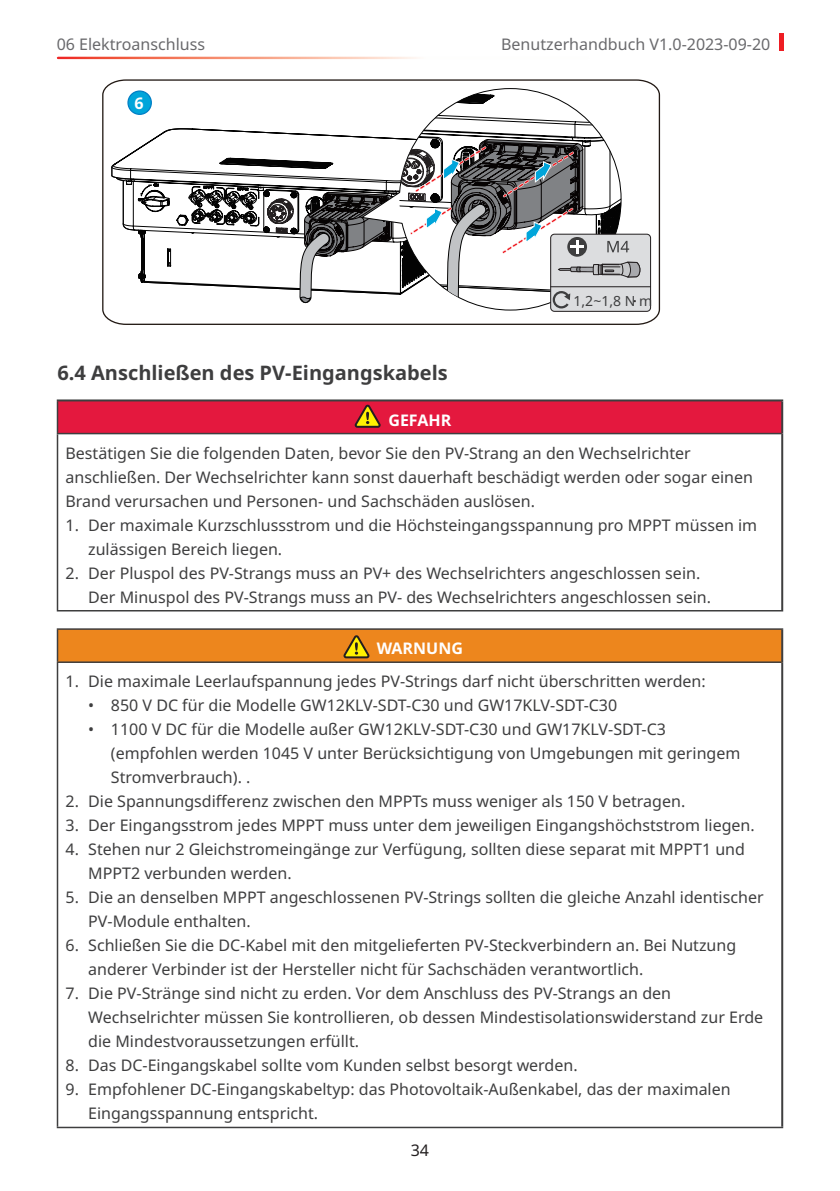
<style>
.page{position:relative;width:840px;height:1191px;background:#fff}
.page>*{position:absolute;margin:0;border:0;box-sizing:border-box;transform-origin:0 0}
.二级标题{font:700 20px "Noto Sans";color:#3e3e3f}
.t1{font:16px/24px "Noto Sans";color:#3e3e3f}
.t2{font:16px "Noto Sans";color:#69696c}
.三级目录样式{font:700 16px "Noto Sans";color:#fff}
.三级目录样式-2{font:16px "Noto Sans";color:#231f20}
.t3{font:14px "Noto Sans";color:#3e3e3f}
</style>
<div class="page">
<svg style="left:779px;top:33px;width:3px;height:18px"></svg>
<div style="left:57px;top:400px;width:724px;height:33px;background:#e4183e"></div>
<hr style="left:57px;top:399px;width:725px;height:2px;background:#3e3e3f">
<hr style="left:780px;top:401px;width:2px;height:32px;background:#3e3e3f">
<hr style="left:780px;top:433px;width:2px;height:177px;background:#3e3e3f">
<hr style="left:57px;top:401px;width:1px;height:32px;background:#3e3e3f">
<hr style="left:57px;top:433px;width:723px;height:1px;background:#3e3e3f">
<hr style="left:57px;top:434px;width:1px;height:176px;background:#3e3e3f">
<hr style="left:57px;top:610px;width:725px;height:1px;background:#3e3e3f">
<div style="left:57px;top:629px;width:724px;height:33px;background:#ed861d"></div>
<hr style="left:57px;top:628px;width:725px;height:2px;background:#3e3e3f">
<hr style="left:57px;top:630px;width:1px;height:31px;background:#3e3e3f">
<hr style="left:57px;top:661px;width:723px;height:2px;background:#3e3e3f">
<hr style="left:57px;top:663px;width:1px;height:463px;background:#3e3e3f">
<hr style="left:57px;top:1126px;width:725px;height:2px;background:#3e3e3f">
<hr style="left:780px;top:630px;width:2px;height:32px;background:#3e3e3f">
<hr style="left:780px;top:662px;width:2px;height:464px;background:#3e3e3f">
<svg style="left:343px;top:635px;width:27px;height:24px"></svg>
<svg style="left:354px;top:404px;width:27px;height:24px"></svg>
<svg style="left:102px;top:79px;width:558px;height:246px"></svg>
<p class="t2" style="left:57px;top:33px;width:150px">06 Elektroanschluss</p>
<p class="t2" style="left:501px;top:33px;width:271px">Benutzerhandbuch V1.0-2023-09-20</p>
<p class="三级目录样式" style="left:134px;top:92px;width:11px">6</p>
<p class="t3" style="left:573px;top:291px;width:80px">1,2~1,8 N m</p>
<p class="三级目录样式-2" style="left:632px;top:285px;width:6px">.</p>
<p class="二级标题" style="left:57px;top:359px;width:392px">6.4 Anschließen des PV-Eingangskabels</p>
<p class="三级目录样式" style="left:388px;top:408px;width:64px">GEFAHR</p>
<p class="t1" style="left:65px;top:441px;width:688px">Bestätigen Sie die folgenden Daten, bevor Sie den PV-Strang an den Wechselrichter anschließen. Der Wechselrichter kann sonst dauerhaft beschädigt werden oder sogar einen<br>Brand verursachen und Personen- und Sachschäden auslösen.</p>
<p class="t1" style="left:88px;top:513px;width:670px;text-indent:-23px">1. Der maximale Kurzschlussstrom und die Höchsteingangsspannung pro MPPT müssen im zulässigen Bereich liegen.</p>
<p class="t1" style="left:88px;top:561px;width:624px;text-indent:-23px">2. Der Pluspol des PV-Strangs muss an PV+ des Wechselrichters angeschlossen sein.<br>Der Minuspol des PV-Strangs muss an PV- des Wechselrichters angeschlossen sein.</p>
<p class="三级目录样式" style="left:376px;top:637px;width:88px">WARNUNG</p>
<p class="t1" style="left:65px;top:670px;width:641px">1. Die maximale Leerlaufspannung jedes PV-Strings darf nicht überschritten werden:</p>
<p class="t1" style="left:88px;top:694px;width:530px">• 850 V DC für die Modelle GW12KLV-SDT-C30 und GW17KLV-SDT-C30</p>
<p class="t1" style="left:111px;top:718px;width:630px;text-indent:-23px">• 1100 V DC für die Modelle außer GW12KLV-SDT-C30 und GW17KLV-SDT-C3 (empfohlen werden 1045 V unter Berücksichtigung von Umgebungen mit geringem<br>Stromverbrauch). .</p>
<p class="t1" style="left:65px;top:790px;width:621px">2. Die Spannungsdifferenz zwischen den MPPTs muss weniger als 150 V betragen.</p>
<p class="t1" style="left:65px;top:814px;width:690px">3. Der Eingangsstrom jedes MPPT muss unter dem jeweiligen Eingangshöchststrom liegen.</p>
<p class="t1" style="left:88px;top:838px;width:658px;text-indent:-23px">4. Stehen nur 2 Gleichstromeingänge zur Verfügung, sollten diese separat mit MPPT1 und<br>MPPT2 verbunden werden.</p>
<p class="t1" style="left:88px;top:886px;width:676px;text-indent:-23px">5. Die an denselben MPPT angeschlossenen PV-Strings sollten die gleiche Anzahl identischer<br>PV-Module enthalten.</p>
<p class="t1" style="left:88px;top:934px;width:649px;text-indent:-23px">6. Schließen Sie die DC-Kabel mit den mitgelieferten PV-Steckverbindern an. Bei Nutzung anderer Verbinder ist der Hersteller nicht für Sachschäden verantwortlich.</p>
<p class="t1" style="left:88px;top:982px;width:676px;text-indent:-23px">7. Die PV-Stränge sind nicht zu erden. Vor dem Anschluss des PV-Strangs an den<br>Wechselrichter müssen Sie kontrollieren, ob dessen Mindestisolationswiderstand zur Erde die Mindestvoraussetzungen erfüllt.</p>
<p class="t1" style="left:65px;top:1054px;width:513px">8. Das DC-Eingangskabel sollte vom Kunden selbst besorgt werden.</p>
<p class="t1" style="left:88px;top:1078px;width:643px;text-indent:-23px">9. Empfohlener DC-Eingangskabeltyp: das Photovoltaik-Außenkabel, das der maximalen<br>Eingangsspannung entspricht.</p>
<p class="三级目录样式-2" style="left:410px;top:1138px;width:20px">34</p>
</div>
